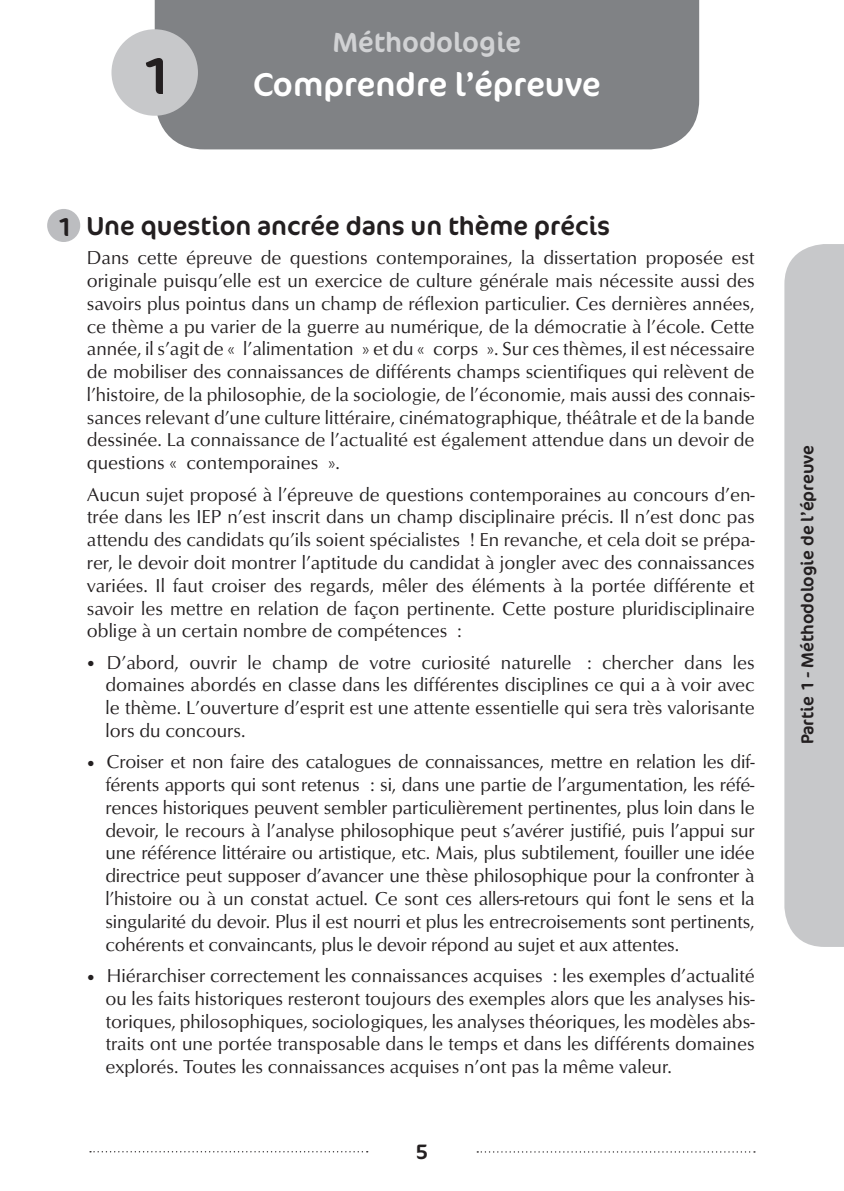
<style>
.page{position:relative;width:844px;height:1191px;background:#fff}
.page>*{position:absolute;margin:0;border:0;box-sizing:border-box;transform-origin:0 0}
.t1{font:52.5px "Cocon OT";color:#231f20}
.t2{font:33.25px "Cocon OT";color:#fff}
.t3{font:28px "Cocon OT";color:#d1d2d4}
.t4{font:26.25px "Cocon OT";color:#231f20}
.t5{font:21px "Cocon OT";color:#231f20}
.t6{font:19.25px/22.8px "Opus";color:#231f20;text-align:justify}
.t7{font:17.5px "Cocon OT";color:#231f20}
</style>
<div class="page">
<div style="left:784px;top:244px;width:59px;height:703px;background:#c7c8ca"></div>
<div style="left:155px;top:0;width:544px;height:149px;background:#808285"></div>
<svg style="left:477px;top:1151px;width:277px;height:1px"></svg>
<svg style="left:90px;top:1151px;width:277px;height:1px"></svg>
<div style="left:111px;top:29px;width:87px;height:87px;background:#c7c8ca;border-radius:50%"></div>
<div style="left:47px;top:209px;width:33px;height:33px;background:#bcbdc0;border-radius:50%"></div>
<h1 class="t1" style="left:139px;top:45px;width:32px">1</h1>
<h3 class="t3" style="left:333px;top:26px;width:190px">Méthodologie</h3>
<h2 class="t2" style="left:253px;top:65px;width:349px">Comprendre l’épreuve</h2>
<h3 class="t4" style="left:56px;top:211px;width:17px">1</h3>
<h3 class="t4" style="left:87px;top:211px;width:524px">Une question ancrée dans un thème précis</h3>
<p class="t6" style="left:87px;top:247px;width:669px">Dans cette épreuve de questions contemporaines, la dissertation proposée est originale puisqu’elle est un exercice de culture générale mais nécessite aussi des savoirs plus pointus dans un champ de réflexion particulier. Ces dernières années, ce thème a pu varier de la guerre au numérique, de la démocratie à l’école. Cette année, il s’agit de « l’alimentation » et du « corps ». Sur ces thèmes, il est nécessaire de mobiliser des connaissances de différents champs scientifiques qui relèvent de l’histoire, de la philosophie, de la sociologie, de l’économie, mais aussi des connais&shy;sances relevant d’une culture littéraire, cinématographique, théâtrale et de la bande dessinée. La connaissance de l’actualité est également attendue dans un devoir de questions « contemporaines ».</p>
<p class="t6" style="left:87px;top:483px;width:669px">Aucun sujet proposé à l’épreuve de questions contemporaines au concours d’en&shy;trée dans les IEP n’est inscrit dans un champ disciplinaire précis. Il n’est donc pas attendu des candidats qu’ils soient spécialistes ! En revanche, et cela doit se prépa&shy;rer, le devoir doit montrer l’aptitude du candidat à jongler avec des connaissances variées. Il faut croiser des regards, mêler des éléments à la portée différente et savoir les mettre en relation de façon pertinente. Cette posture pluridisciplinaire oblige à un certain nombre de compétences :</p>
<p class="t6" style="left:105px;top:651px;width:650px;text-indent:-21px">• D’abord, ouvrir le champ de votre curiosité naturelle : chercher dans les domaines abordés en classe dans les différentes disciplines ce qui a à voir avec le thème. L’ouverture d’esprit est une attente essentielle qui sera très valorisante lors du concours.</p>
<p class="t6" style="left:105px;top:750px;width:650px;text-indent:-21px">• Croiser et non faire des catalogues de connaissances, mettre en relation les dif&shy;férents apports qui sont retenus : si, dans une partie de l’argumentation, les réfé&shy;rences historiques peuvent sembler particulièrement pertinentes, plus loin dans le devoir, le recours à l’analyse philosophique peut s’avérer justifié, puis l’appui sur une référence littéraire ou artistique, etc. Mais, plus subtilement, fouiller une idée directrice peut supposer d’avancer une thèse philosophique pour la confronter à l’histoire ou à un constat actuel. Ce sont ces allers-retours qui font le sens et la singularité du devoir. Plus il est nourri et plus les entrecroisements sont pertinents, cohérents et convaincants, plus le devoir répond au sujet et aux attentes.</p>
<p class="t6" style="left:105px;top:964px;width:650px;text-indent:-21px">• Hiérarchiser correctement les connaissances acquises : les exemples d’actualité ou les faits historiques resteront toujours des exemples alors que les analyses his&shy;toriques, philosophiques, sociologiques, les analyses théoriques, les modèles abs&shy;traits ont une portée transposable dans le temps et dans les différents domaines explorés. Toutes les connaissances acquises n’ont pas la même valeur.</p>
<p class="t5" style="left:415px;top:1139px;width:14px">5</p>
<p class="t7" style="left:797px;top:744px;width:301px;rotate:-90deg">Partie 1 - Méthodologie de l’épreuve</p>
</div>
